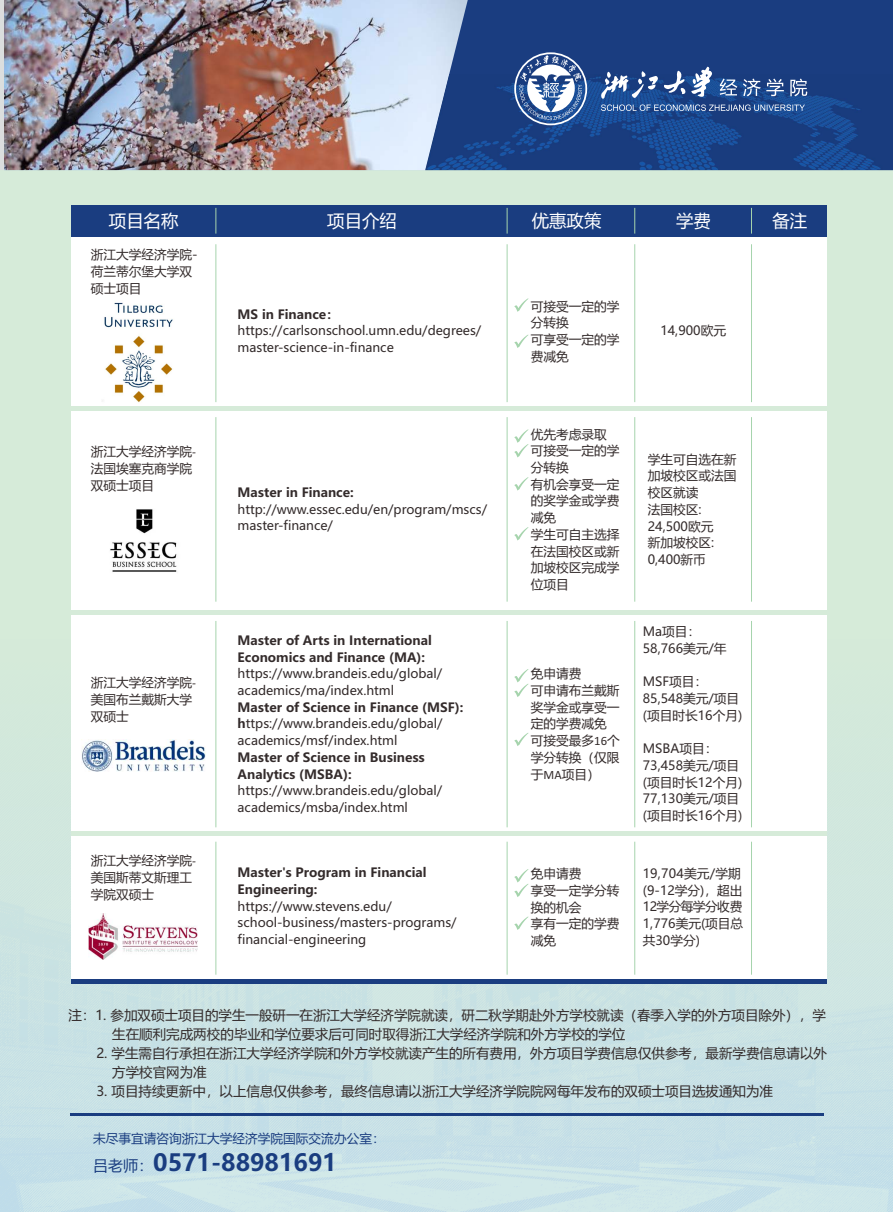
<style>
.page{position:relative;width:893px;height:1212px;background:#d6ebd9}
.page>*{position:absolute;margin:0;border:0;box-sizing:border-box;transform-origin:0 0}
.t1{font:700 23.4px "Microsoft Ya Hei";color:#1a3d80}
.t2{font:17.4px "Microsoft Ya Hei";color:#fff}
.t3{font:13.5px/19px "Microsoft Ya Hei";color:#332b2b}
.t4{font:12.6px/16.6px "Microsoft Ya Hei";color:#332b2b}
.t5{font:700 12.6px/16.6px "Microsoft Ya Hei";color:#332b2b}
.t6{font:12.6px "Microsoft Ya Hei";color:#1a3d80}
.s1{font-family:"Calibri"}
.s2{font-weight:700}
.s3{font-weight:400;font-size:15px}
</style>
<div class="page">
<img style="left:0;top:616px;width:893px;height:596px">
<img style="left:4px;top:0;width:421px;height:170px">
<svg style="left:425px;top:0;width:468px;height:74px;background:#284988"></svg>
<img style="left:425px;top:74px;width:468px;height:96px">
<svg style="left:514px;top:52px;width:73px;height:73px;background:#6883b1"></svg>
<svg style="left:601px;top:66px;width:206px;height:45px;background:#42649d"></svg>
<div style="left:72px;top:205px;width:755px;height:776px;background:#fff"></div>
<div style="left:72px;top:205px;width:755px;height:31px;background:#1a3d80"></div>
<hr style="left:72px;top:407px;width:755px;height:4px;background:#d6ebd9">
<svg style="left:215px;top:208px;width:1px;height:26px"></svg>
<svg style="left:507px;top:208px;width:1px;height:26px"></svg>
<svg style="left:634px;top:208px;width:1px;height:26px"></svg>
<svg style="left:751px;top:208px;width:1px;height:26px"></svg>
<hr style="left:507px;top:244px;width:1px;height:158px;background:#a6d4ad">
<hr style="left:634px;top:244px;width:1px;height:158px;background:#a6d4ad">
<hr style="left:751px;top:244px;width:1px;height:158px;background:#a6d4ad">
<svg style="left:514px;top:298px;width:14px;height:14px"></svg>
<svg style="left:514px;top:335px;width:14px;height:13px"></svg>
<hr style="left:215px;top:244px;width:1px;height:158px;background:#a6d4ad">
<hr style="left:215px;top:417px;width:1px;height:185px;background:#a6d4ad">
<img style="left:104px;top:302px;width:69px;height:101px">
<img style="left:110px;top:509px;width:67px;height:63px">
<hr style="left:507px;top:417px;width:1px;height:185px;background:#a6d4ad">
<hr style="left:634px;top:417px;width:1px;height:185px;background:#a6d4ad">
<hr style="left:751px;top:417px;width:1px;height:185px;background:#a6d4ad">
<svg style="left:514px;top:429px;width:14px;height:28px"></svg>
<svg style="left:514px;top:527px;width:14px;height:13px"></svg>
<svg style="left:514px;top:477px;width:14px;height:14px"></svg>
<hr style="left:72px;top:831px;width:755px;height:4px;background:#d6ebd9">
<hr style="left:215px;top:621px;width:1px;height:206px;background:#a6d4ad">
<hr style="left:507px;top:621px;width:1px;height:206px;background:#a6d4ad">
<hr style="left:634px;top:621px;width:1px;height:206px;background:#a6d4ad">
<hr style="left:751px;top:621px;width:1px;height:206px;background:#a6d4ad">
<svg style="left:514px;top:669px;width:14px;height:28px"></svg>
<svg style="left:514px;top:733px;width:14px;height:13px"></svg>
<img style="left:81px;top:739px;width:124px;height:33px">
<div style="left:72px;top:610px;width:755px;height:5px;background:#d6ebd9"></div>
<hr style="left:72px;top:980px;width:755px;height:4px;background:#1a3d80">
<hr style="left:215px;top:842px;width:1px;height:133px;background:#a6d4ad">
<hr style="left:507px;top:842px;width:1px;height:133px;background:#a6d4ad">
<hr style="left:634px;top:842px;width:1px;height:133px;background:#a6d4ad">
<hr style="left:751px;top:842px;width:1px;height:133px;background:#a6d4ad">
<svg style="left:514px;top:869px;width:14px;height:28px"></svg>
<svg style="left:514px;top:916px;width:14px;height:14px"></svg>
<img style="left:89px;top:913px;width:109px;height:46px">
<hr style="left:70px;top:1113px;width:753px;height:2px;background:#1a3d80">
<h2 class="t2" style="left:109px;top:213px;width:71px">项目名称</h2>
<h2 class="t2" style="left:327px;top:212px;width:71px">项目介绍</h2>
<h2 class="t2" style="left:532px;top:213px;width:71px">优惠政策</h2>
<h2 class="t2" style="left:676px;top:213px;width:36px">学费</h2>
<h2 class="t2" style="left:772px;top:213px;width:36px">备注</h2>
<p class="t4" style="left:91px;top:248px;width:108px">浙江大学经济学院-荷兰蒂尔堡大学双硕士项目</p>
<p class="t5" style="left:238px;top:307px;width:103px">MS in Finance：</p>
<p class="t4" style="left:238px;top:324px;width:245px">https://carlsonschool.umn.edu/degrees/ master-science-in-finance</p>
<p class="t4" style="left:660px;top:323px;width:67px">14,900欧元</p>
<p class="t4" style="left:531px;top:299px;width:90px">可接受一定的学分转换<br>可享受一定的学费减免</p>
<p class="t4" style="left:531px;top:427px;width:90px">优先考虑录取可接受一定的学分转换<br>有机会享受一定的奖学金或学费减免<br>学生可自主选择在法国校区或新加坡校区完成学位项目</p>
<p class="t4" style="left:91px;top:444px;width:107px">浙江大学经济学院<span class="s1">-</span>法国埃塞克商学院双硕士项目</p>
<p class="t4" style="left:648px;top:452px;width:90px">学生可自选在新加坡校区或法国校区就读<br>法国校区:<br>24,500欧元<br>新加坡校区:<br>0,400新币</p>
<p class="t5" style="left:238px;top:485px;width:118px">Master in Finance:</p>
<p class="t4" style="left:238px;top:502px;width:251px">http://www.essec.edu/en/program/mscs/ master-finance/</p>
<p class="t4" style="left:91px;top:675px;width:107px">浙江大学经济学院<span class="s1">-</span>美国布兰戴斯大学双硕士</p>
<p class="t4" style="left:91px;top:853px;width:107px">浙江大学经济学院<span class="s1">-</span>美国斯蒂文斯理工学院双硕士</p>
<p class="t5" style="left:238px;top:633px;width:196px">Master of Arts in International<br>Economics and Finance (MA):</p>
<p class="t4" style="left:238px;top:666px;width:206px">https://www.brandeis.edu/global/ academics/ma/index.html</p>
<p class="t4" style="left:238px;top:700px;width:227px"><span class="s2">Master of Science in Finance (MSF): h</span>ttps://www.brandeis.edu/global/ academics/msf/index.html</p>
<p class="t5" style="left:238px;top:750px;width:189px">Master of Science in Business<br>Analytics (MSBA):</p>
<p class="t4" style="left:238px;top:783px;width:206px">https://www.brandeis.edu/global/ academics/msba/index.html</p>
<p class="t5" style="left:238px;top:865px;width:190px">Master's Program in Financial<br>Engineering:</p>
<p class="t4" style="left:238px;top:899px;width:220px">https://www.stevens.edu/ school-business/masters-programs/ financial-engineering</p>
<p class="t4" style="left:531px;top:666px;width:90px">免申请费<br>可申请布兰戴斯奖学金或享受一定的学费减免可接受最多<span class="s1">16</span>个学分转换（仅限于<span class="s1">MA</span>项目）</p>
<p class="t4" style="left:531px;top:866px;width:90px">免申请费<br>享受一定学分转换的机会<br>享有一定的学费减免</p>
<p class="t4" style="left:643px;top:624px;width:85px">Ma项目：<br>58,766美元/年</p>
<p class="t4" style="left:643px;top:674px;width:101px">MSF项目：<br>85,548美元/项目(项目时长16个月)</p>
<p class="t4" style="left:643px;top:741px;width:101px">MSBA项目：<br>73,458美元/项目(项目时长12个月)<br>77,130美元/项目(项目时长16个月)</p>
<p class="t4" style="left:643px;top:866px;width:102px">19,704美元/学期(9-12学分，超出<br>12学分每学分收费<br>1,776美元(项目总共30学分)</p>
<p class="t4" style="left:700px;top:883px;width:6px">)</p>
<p class="t3" style="left:112px;top:1006px;width:715px;text-indent:-44px">注：1. 参加双硕士项目的学生一般研一在浙江大学经济学院就读，研二秋学期赴外方学校就读（春季入学的外方项目除外），学生在顺利完成两校的毕业和学位要求后可同时取得浙江大学经济学院和外方学校的学位</p>
<p class="t3" style="left:112px;top:1044px;width:716px;text-indent:-16px">2. 学生需自行承担在浙江大学经济学院和外方学校就读产生的所有费用，外方项目学费信息仅供参考，最新学费信息请以外方学校官网为准</p>
<p class="t3" style="left:96px;top:1082px;width:678px">3. 项目持续更新中，以上信息仅供参考，最终信息请以浙江大学经济学院院网每年发布的双硕士项目选拔通知为准</p>
<p class="t6" style="left:93px;top:1132px;width:293px">未尽事宜请咨询浙江大学经济学院国际交流办公室：</p>
<h1 class="t1" style="left:93px;top:1152px;width:245px"><span class="s3">吕老师：</span>0571-88981691</h1>
</div>
